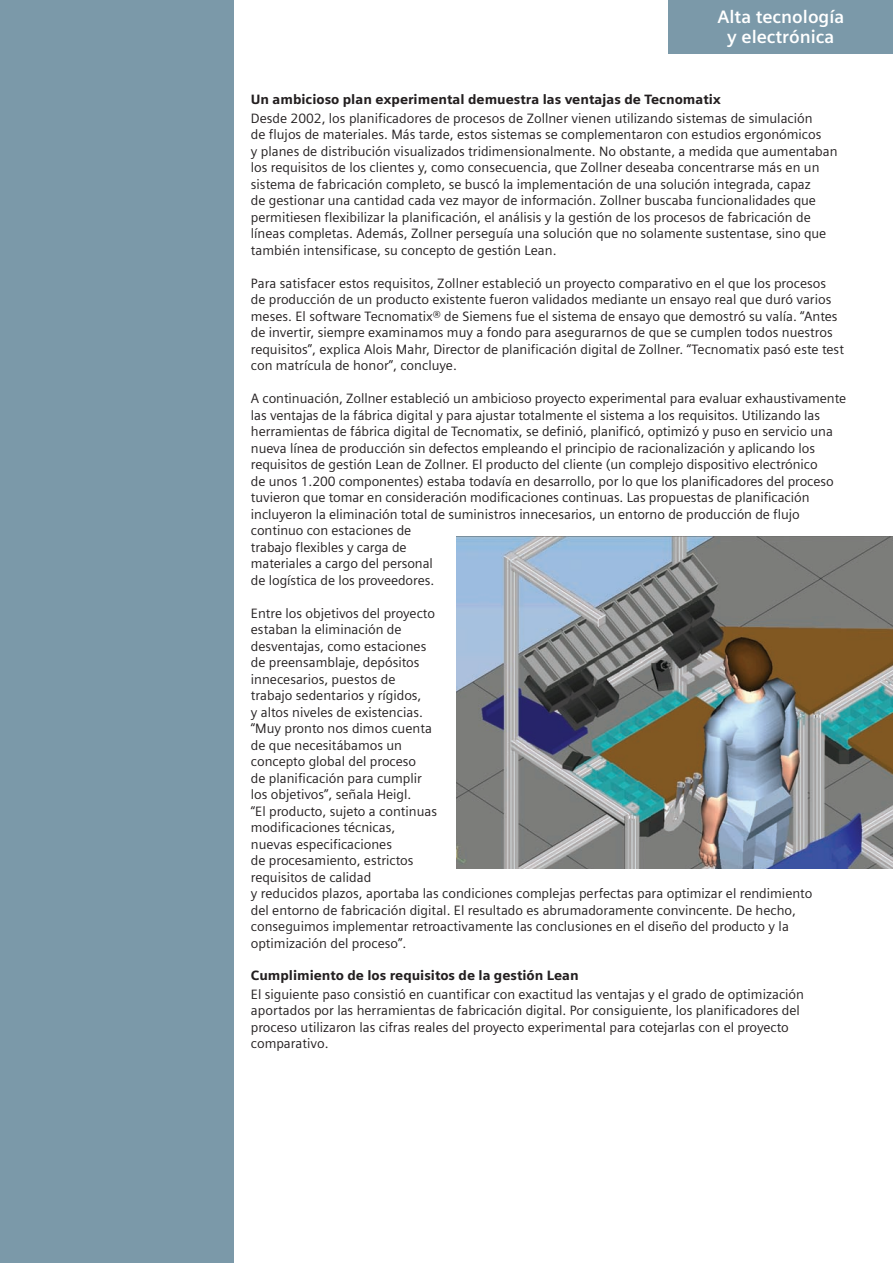
<style>
.page{position:relative;width:893px;height:1263px;background:#fff}
.page>*{position:absolute;margin:0;border:0;box-sizing:border-box;transform-origin:0 0}
.t1{font:700 18px/19.5px "Siemens Sans";color:#fff;text-align:center}
.t2{font:13.5px/16.5px "Siemens Sans";color:#231f20}
.t3{font:900 13.5px "Siemens Sans";color:#231f20}
</style>
<div class="page">
<img style="left:457px;top:537px;width:436px;height:331px">
<div style="left:0;top:0;width:234px;height:1263px;background:#7b99a9"></div>
<div style="left:668px;top:0;width:225px;height:54px;background:#7b99a9"></div>
<h1 class="t1" style="left:717px;top:8px;width:129px">Alta tecnología y electrónica</h1>
<p class="t3" style="left:251px;top:91px;width:472px">Un ambicioso plan experimental demuestra las ventajas de Tecnomatix</p>
<p class="t2" style="left:251px;top:110px;width:588px">Desde 2002, los planificadores de procesos de Zollner vienen utilizando sistemas de simulación<br>de flujos de materiales. Más tarde, estos sistemas se complementaron con estudios ergonómicos<br>y planes de distribución visualizados tridimensionalmente. No obstante, a medida que aumentaban los requisitos de los clientes y, como consecuencia, que Zollner deseaba concentrarse más en un sistema de fabricación completo, se buscó la implementación de una solución integrada, capaz<br>de gestionar una cantidad cada vez mayor de información. Zollner buscaba funcionalidades que permitiesen flexibilizar la planificación, el análisis y la gestión de los procesos de fabricación de líneas completas. Además, Zollner perseguía una solución que no solamente sustentase, sino que también intensificase, su concepto de gestión Lean.</p>
<p class="t2" style="left:251px;top:275px;width:595px">Para satisfacer estos requisitos, Zollner estableció un proyecto comparativo en el que los procesos de producción de un producto existente fueron validados mediante un ensayo real que duró varios meses. El software Tecnomatix® de Siemens fue el sistema de ensayo que demostró su valía. “Antes de invertir, siempre examinamos muy a fondo para asegurarnos de que se cumplen todos nuestros requisitos”, explica Alois Mahr, Director de planificación digital de Zollner. “Tecnomatix pasó este test con matrícula de honor”, concluye.</p>
<p class="t2" style="left:251px;top:390px;width:597px">A continuación, Zollner estableció un ambicioso proyecto experimental para evaluar exhaustivamente las ventajas de la fábrica digital y para ajustar totalmente el sistema a los requisitos. Utilizando las herramientas de fábrica digital de Tecnomatix, se definió, planificó, optimizó y puso en servicio una nueva línea de producción sin defectos empleando el principio de racionalización y aplicando los requisitos de gestión Lean de Zollner. El producto del cliente (un complejo dispositivo electrónico<br>de unos 1.200 componentes) estaba todavía en desarrollo, por lo que los planificadores del proceso tuvieron que tomar en consideración modificaciones continuas. Las propuestas de planificación incluyeron la eliminación total de suministros innecesarios, un entorno de producción de flujo continuo con estaciones de<br>trabajo flexibles y carga de<br>materiales a cargo del personal<br>de logística de los proveedores.</p>
<p class="t2" style="left:251px;top:605px;width:563px">Entre los objetivos del proyecto<br>estaban la eliminación de<br>desventajas, como estaciones<br>de preensamblaje, depósitos<br>innecesarios, puestos de<br>trabajo sedentarios y rígidos,<br>y altos niveles de existencias.<br>“Muy pronto nos dimos cuenta<br>de que necesitábamos un<br>concepto global del proceso<br>de planificación para cumplir<br>los objetivos”, señala Heigl.<br>“El producto, sujeto a continuas<br>modificaciones técnicas,<br>nuevas especificaciones<br>de procesamiento, estrictos<br>requisitos de calidad<br>y reducidos plazos, aportaba las condiciones complejas perfectas para optimizar el rendimiento del entorno de fabricación digital. El resultado es abrumadoramente convincente. De hecho, conseguimos implementar retroactivamente las conclusiones en el diseño del producto y la optimización del proceso”.</p>
<p class="t3" style="left:251px;top:967px;width:329px">Cumplimiento de los requisitos de la gestión Lean</p>
<p class="t2" style="left:251px;top:986px;width:555px">El siguiente paso consistió en cuantificar con exactitud las ventajas y el grado de optimización aportados por las herramientas de fabricación digital. Por consiguiente, los planificadores del proceso utilizaron las cifras reales del proyecto experimental para cotejarlas con el proyecto comparativo.</p>
</div>
